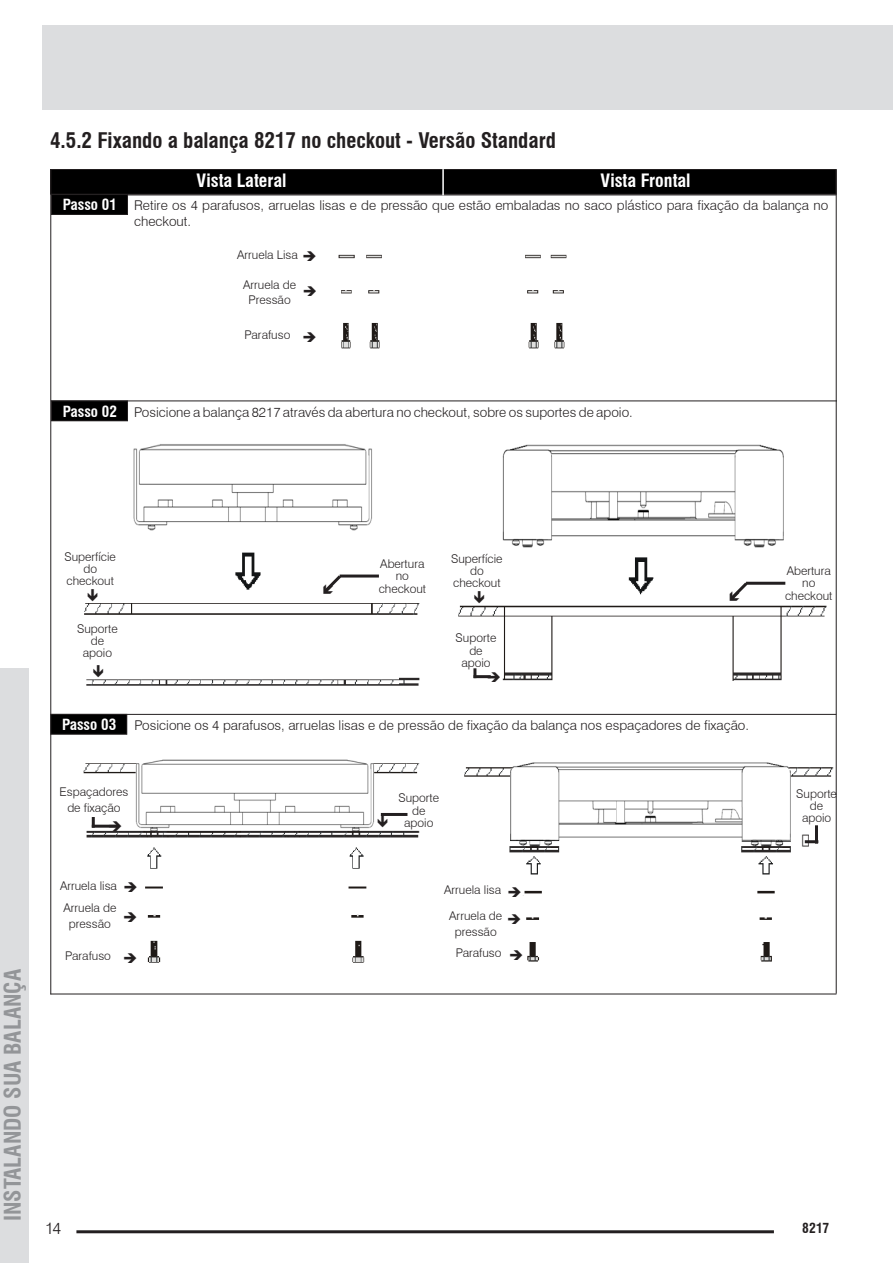
<style>
.page{position:relative;width:893px;height:1263px;background:#fff}
.page>*{position:absolute;margin:0;border:0;box-sizing:border-box;transform-origin:0 0}
.t1{font:700 condensed 22.5px "Swiss 721 BT";color:#939598}
.Sub_Subtítulo_-_Capítulo{font:700 condensed 21px "Swiss 721 BT";color:#231f20}
.t2{font:700 condensed 18px "Swiss 721 BT";color:#fff}
.Num__Página_Dir{font:300 16.5px "Swiss 721 BT";color:#231f20}
.t3{font:700 condensed 15px "Swiss 721 BT";color:#fff}
.t4{font:300 13.5px/16.2px "Swiss 721 BT";color:#231f20}
.t5{font:700 condensed 13.5px "Swiss 721 BT";color:#231f20}
.t6{font:300 12px/12px "Swiss 721 BT";color:#231f20;text-align:center}
</style>
<div class="page">
<div style="left:0;top:668px;width:29px;height:595px;background:#dcdddf"></div>
<hr style="left:76px;top:1230px;width:698px;height:3px;background:#231f20">
<div style="left:43px;top:26px;width:850px;height:84px;background:#dcdddf"></div>
<img style="left:83px;top:759px;width:337px;height:204px">
<img style="left:458px;top:444px;width:369px;height:237px">
<img style="left:84px;top:444px;width:336px;height:242px">
<hr style="left:746px;top:582px;width:39px;height:3px;background:#231f20">
<svg style="left:473px;top:668px;width:3px;height:10px"></svg>
<hr style="left:474px;top:675px;width:17px;height:3px;background:#231f20">
<hr style="left:340px;top:574px;width:39px;height:3px;background:#231f20">
<hr style="left:51px;top:195px;width:785px;height:1px;background:#231f20">
<hr style="left:51px;top:400px;width:786px;height:1px;background:#231f20">
<div style="left:51px;top:169px;width:785px;height:25px;background:#000"></div>
<div style="left:50px;top:169px;width:787px;height:26px;border:1px solid #231f20"></div>
<hr style="left:442px;top:169px;width:2px;height:26px;background:#fff">
<hr style="left:836px;top:170px;width:1px;height:824px;background:#231f20">
<hr style="left:50px;top:169px;width:1px;height:825px;background:#231f20">
<div style="left:52px;top:195px;width:76px;height:19px;background:#000"></div>
<div style="left:51px;top:194px;width:77px;height:21px;border:1px solid #231f20"></div>
<div style="left:52px;top:401px;width:76px;height:20px;background:#000"></div>
<div style="left:51px;top:400px;width:77px;height:21px;border:1px solid #231f20"></div>
<hr style="left:51px;top:714px;width:785px;height:1px;background:#231f20">
<div style="left:51px;top:714px;width:76px;height:20px;background:#000"></div>
<div style="left:50px;top:714px;width:77px;height:21px;border:1px solid #231f20"></div>
<img style="left:464px;top:762px;width:370px;height:200px">
<hr style="left:381px;top:813px;width:26px;height:3px;background:#231f20">
<svg style="left:92px;top:817px;width:3px;height:8px"></svg>
<hr style="left:92px;top:825px;width:27px;height:3px;background:#231f20">
<hr style="left:815px;top:825px;width:3px;height:19px;background:#231f20">
<hr style="left:50px;top:994px;width:786px;height:1px;background:#231f20">
<img style="left:338px;top:254px;width:229px;height:95px">
<svg style="left:802px;top:835px;width:16px;height:12px"></svg>
<svg style="left:474px;top:591px;width:10px;height:12px"></svg>
<svg style="left:488px;top:672px;width:12px;height:9px"></svg>
<svg style="left:88px;top:589px;width:10px;height:12px"></svg>
<svg style="left:726px;top:579px;width:25px;height:25px"></svg>
<svg style="left:93px;top:665px;width:10px;height:12px"></svg>
<svg style="left:320px;top:572px;width:24px;height:25px"></svg>
<svg style="left:378px;top:815px;width:10px;height:12px"></svg>
<svg style="left:125px;top:882px;width:12px;height:10px"></svg>
<svg style="left:124px;top:912px;width:12px;height:10px"></svg>
<svg style="left:124px;top:953px;width:12px;height:10px"></svg>
<svg style="left:509px;top:887px;width:12px;height:10px"></svg>
<svg style="left:508px;top:914px;width:12px;height:10px"></svg>
<svg style="left:510px;top:950px;width:12px;height:10px"></svg>
<svg style="left:109px;top:821px;width:12px;height:10px"></svg>
<p class="Sub_Subtítulo_-_Capítulo" style="left:50px;top:127px;width:507px">4.5.2 Fixando a balança 8217 no checkout - Versão Standard</p>
<p class="t2" style="left:197px;top:170px;width:92px">Vista Lateral</p>
<p class="t2" style="left:600px;top:170px;width:92px">Vista Frontal</p>
<p class="t3" style="left:63px;top:196px;width:56px">Passo 01</p>
<p class="t4" style="left:134px;top:197px;width:696px">Retire os 4 parafusos, arruelas lisas e de pressão que estão embaladas no saco plástico para fixação da balança no checkout.</p>
<p class="t6" style="left:237px;top:248px;width:62px">Arruela Lisa</p>
<p class="t6" style="left:243px;top:278px;width:55px">Arruela de</p>
<p class="t6" style="left:249px;top:294px;width:44px">Pressão</p>
<p class="t6" style="left:245px;top:329px;width:47px">Parafuso</p>
<p class="t3" style="left:63px;top:402px;width:56px">Passo 02</p>
<p class="t4" style="left:134px;top:404px;width:500px">Posicione a balança 8217 através da abertura no checkout, sobre os suportes de apoio.</p>
<p class="t6" style="left:65px;top:550px;width:53px">Superfície</p>
<p class="t6" style="left:83px;top:562px;width:15px">do</p>
<p class="t6" style="left:67px;top:575px;width:49px">checkout</p>
<p class="t6" style="left:77px;top:623px;width:42px">Suporte</p>
<p class="t6" style="left:91px;top:635px;width:15px">de</p>
<p class="t6" style="left:83px;top:647px;width:31px">apoio</p>
<p class="t6" style="left:380px;top:558px;width:46px">Abertura no</p>
<p class="t6" style="left:379px;top:582px;width:49px">checkout</p>
<p class="t6" style="left:451px;top:552px;width:53px">Superfície</p>
<p class="t6" style="left:470px;top:564px;width:15px">do</p>
<p class="t6" style="left:453px;top:577px;width:49px">checkout</p>
<p class="t6" style="left:456px;top:632px;width:42px">Suporte</p>
<p class="t6" style="left:469px;top:644px;width:15px">de</p>
<p class="t6" style="left:461px;top:656px;width:31px">apoio</p>
<p class="t3" style="left:62px;top:716px;width:56px">Passo 03</p>
<p class="t4" style="left:135px;top:717px;width:616px">Posicione os 4 parafusos, arruelas lisas e de pressão de fixação da balança nos espaçadores de fixação.</p>
<p class="t6" style="left:60px;top:786px;width:70px">Espaçadores</p>
<p class="t6" style="left:67px;top:802px;width:55px">de fixação</p>
<h1 class="t1" style="left:-1px;top:1221px;width:254px;rotate:-90deg">INSTALANDO SUA BALANÇA</h1>
<p class="t6" style="left:60px;top:879px;width:58px">Arruela lisa</p>
<p class="t6" style="left:63px;top:902px;width:55px">Arruela de</p>
<p class="t6" style="left:69px;top:918px;width:43px">pressão</p>
<p class="t6" style="left:65px;top:949px;width:47px">Parafuso</p>
<p class="Num__Página_Dir" style="left:45px;top:1218px;width:18px">14</p>
<p class="t6" style="left:398px;top:792px;width:42px">Suporte</p>
<p class="t6" style="left:412px;top:804px;width:15px">de</p>
<p class="t6" style="left:404px;top:816px;width:31px">apoio</p>
<p class="t6" style="left:444px;top:884px;width:58px">Arruela lisa</p>
<p class="t6" style="left:449px;top:909px;width:55px">Arruela de</p>
<p class="t6" style="left:455px;top:925px;width:43px">pressão</p>
<p class="t6" style="left:456px;top:946px;width:47px">Parafuso</p>
<p class="t6" style="left:787px;top:565px;width:46px">Abertura no</p>
<p class="t6" style="left:785px;top:589px;width:49px">checkout</p>
<p class="t6" style="left:796px;top:787px;width:42px">Suporte</p>
<p class="t6" style="left:810px;top:799px;width:15px">de</p>
<p class="t6" style="left:802px;top:812px;width:31px">apoio</p>
<p class="t5" style="left:802px;top:1220px;width:28px">8217</p>
</div>
